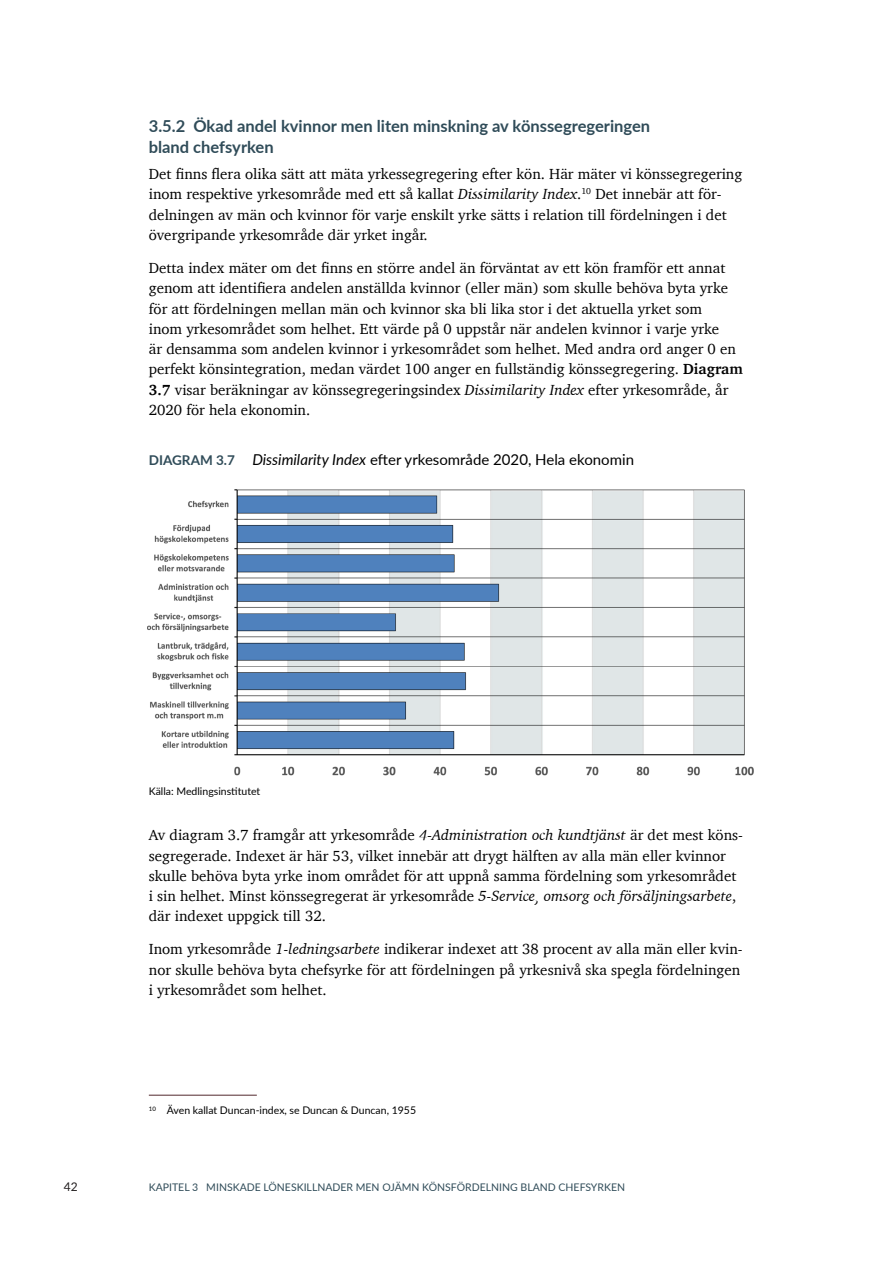
<style>
.page{position:relative;width:893px;height:1263px;background:#fff}
.page>*{position:absolute;margin:0;border:0;box-sizing:border-box;transform-origin:0 0}
.t1{font:700 16.5px/20.2px "Lato";color:#304c59}
.t2{font:15px/20.2px "Charter";color:#000}
.Figurrubrik_2{font:15px "Lato";color:#000}
.t3{font:12px "Lato";color:#231f20}
.t4{font:10.5px "Lato";color:#304c59}
.Fotnot{font:10.5px "Lato";color:#000}
.Källor{font:10.5px "Lato";color:#000}
.s1{font-style:italic}
.s2{font-weight:700}
.s3{font-weight:700;font-size:13.5px;color:#304c59}
</style>
<div class="page">
<img style="left:147px;top:489px;width:607px;height:287px">
<hr style="left:149px;top:1095px;width:108px;height:1px;background:#52282c">
<h3 class="t1" style="left:149px;top:115px;width:503px">3.5.2 Ökad andel kvinnor men liten minskning av könssegregeringen bland chefsyrken</h3>
<p class="t2" style="left:149px;top:164px;width:595px">Det finns flera olika sätt att mäta yrkessegregering efter kön. Här mäter vi könssegregering inom respektive yrkesområde med ett så kallat <span class="s1">Dissimilarity Index</span>.<sup>10</sup> Det innebär att för&shy;delningen av män och kvinnor för varje enskilt yrke sätts i relation till fördelningen i det övergripande yrkesområde där yrket ingår.</p>
<p class="t2" style="left:149px;top:258px;width:595px">Detta index mäter om det finns en större andel än förväntat av ett kön framför ett annat genom att identifiera andelen anställda kvinnor (eller män) som skulle behöva byta yrke för att fördelningen mellan män och kvinnor ska bli lika stor i det aktuella yrket som<br>inom yrkesområdet som helhet. Ett värde på 0 uppstår när andelen kvinnor i varje yrke<br>är densamma som andelen kvinnor i yrkesområdet som helhet. Med andra ord anger 0 en perfekt könsintegration, medan värdet 100 anger en fullständig könssegregering. <span class="s2">Diagram 3.7</span> visar beräkningar av könssegregeringsindex <span class="s1">Dissimilarity Index</span> efter yrkesområde, år 2020 för hela ekonomin.</p>
<p class="Figurrubrik_2" style="left:149px;top:449px;width:487px"><span class="s3">DIAGRAM 3.7</span> <span class="s1">Dissimilarity Index</span> efter yrkesområde 2020, Hela ekonomin</p>
<p class="t3" style="left:64px;top:1178px;width:15px">42</p>
<p class="Källor" style="left:149px;top:783px;width:113px">Källa: Medlingsinstitutet</p>
<p class="t2" style="left:149px;top:825px;width:596px">Av diagram 3.7 framgår att yrkesområde <span class="s1">4-Administration och kundtjänst</span> är det mest köns&shy;segregerade. Indexet är här 53, vilket innebär att drygt hälften av alla män eller kvinnor skulle behöva byta yrke inom området för att uppnå samma fördelning som yrkesområdet i sin helhet. Minst könssegregerat är yrkesområde <span class="s1">5-Service, omsorg och försäljningsarbete</span>, där indexet uppgick till 32.</p>
<p class="t2" style="left:149px;top:939px;width:595px">Inom yrkesområde <span class="s1">1-ledningsarbete</span> indikerar indexet att 38 procent av alla män eller kvin&shy;nor skulle behöva byta chefsyrke för att fördelningen på yrkesnivå ska spegla fördelningen i yrkesområdet som helhet.</p>
<p class="Fotnot" style="left:149px;top:1103px;width:269px"><sup>10</sup> Även kallat Duncan-index, se Duncan &amp; Duncan, 1955</p>
<p class="t4" style="left:149px;top:1179px;width:478px">KAPITEL 3 MINSKADE LÖNESKILLNADER MEN OJÄMN KÖNSFÖRDELNING BLAND CHEFSYRKEN</p>
</div>
